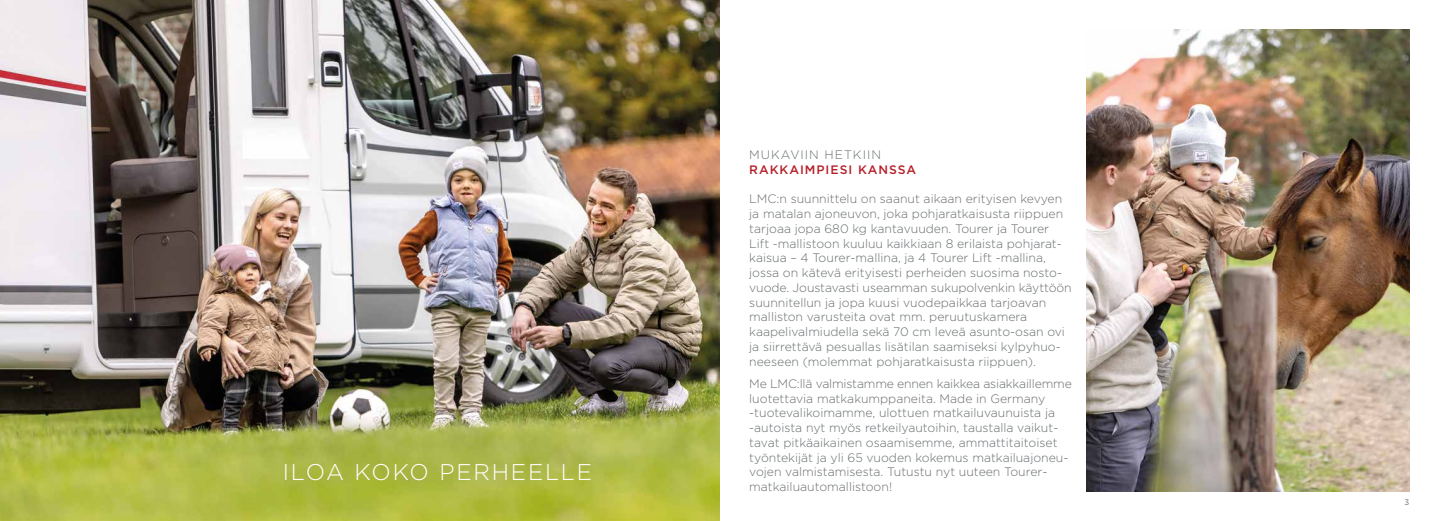
<style>
.page{position:relative;width:1439px;height:521px;background:#fff}
.page>*{position:absolute;margin:0;border:0;box-sizing:border-box;transform-origin:0 0}
.t1{font:300 22.75px "Gotham";letter-spacing:.08em;color:#fff}
.t2{font:300 12.25px/14.8px "Gotham";color:#676c6e}
.t3{font:500 12.25px "Gotham";letter-spacing:.08em;color:#b61f29}
.t4{font:300 12.25px "Gotham";letter-spacing:.08em;color:#676c6e}
.t5{font:7.88px "Gotham";color:#676c6e}
</style>
<div class="page">
<img style="left:0;top:0;width:719px;height:521px">
<img style="left:1087px;top:30px;width:322px;height:461px">
<h1 class="t1" style="left:283px;top:458px;width:311px">ILOA KOKO PERHEELLE</h1>
<p class="t4" style="left:749px;top:147px;width:133px">MUKAVIIN HETKIIN</p>
<p class="t3" style="left:749px;top:161px;width:168px">RAKKAIMPIESI KANSSA</p>
<p class="t2" style="left:749px;top:191px;width:324px">LMC:n suunnittelu on saanut aikaan erityisen kevyen ja matalan ajoneuvon, joka pohjaratkaisusta riippuen tarjoaa jopa 680 kg kantavuuden. Tourer ja Tourer Lift -mallistoon kuuluu kaikkiaan 8 erilaista pohjarat&shy;kaisua – 4 Tourer-mallina, ja 4 Tourer Lift -mallina, jossa on kätevä erityisesti perheiden suosima nosto&shy;vuode. Joustavasti useamman sukupolvenkin käyttöön suunnitellun ja jopa kuusi vuodepaikkaa tarjoavan malliston varusteita ovat mm. peruutuskamera kaapelivalmiudella sekä 70 cm leveä asunto-osan ovi ja siirrettävä pesuallas lisätilan saamiseksi kylpyhuo&shy;neeseen (molemmat pohjaratkaisusta riippuen).</p>
<p class="t2" style="left:749px;top:376px;width:324px">Me LMC:llä valmistamme ennen kaikkea asiakkaillemme luotettavia matkakumppaneita. Made in Germany -tuotevalikoimamme, ulottuen matkailuvaunuista ja -autoista nyt myös retkeilyautoihin, taustalla vaikut&shy;tavat pitkäaikainen osaamisemme, ammattitaitoiset työntekijät ja yli 65 vuoden kokemus matkailuajoneu&shy;vojen valmistamisesta. Tutustu nyt uuteen Tourer&shy;matkailuautomallistoon!</p>
<p class="t5" style="left:1404px;top:498px;width:6px">3</p>
</div>
